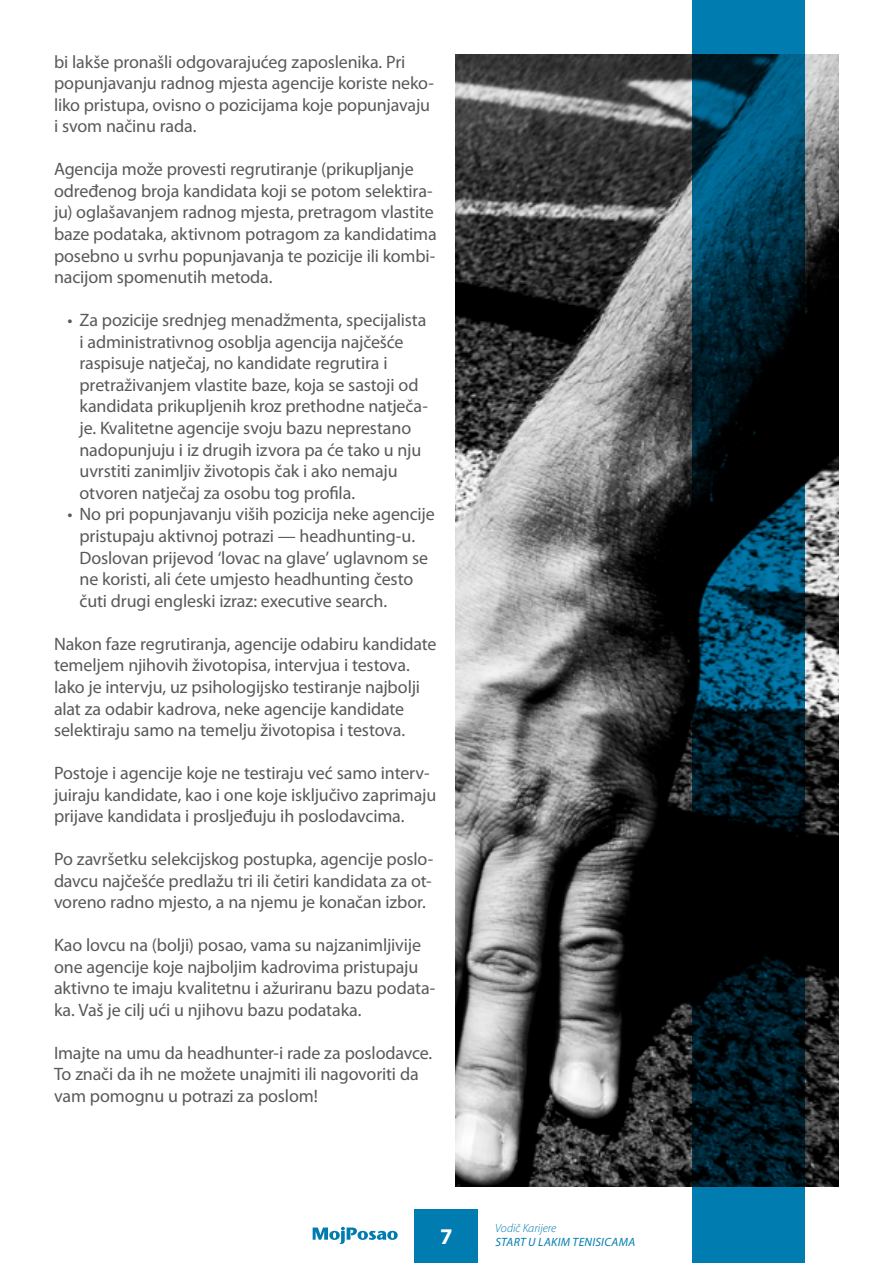
<style>
.page{position:relative;width:893px;height:1263px;background:#fff}
.page>*{position:absolute;margin:0;border:0;box-sizing:border-box;transform-origin:0 0}
.t1{font:700 22.5px "Myriad Pro";color:#fff}
.t2{font:18px/21.6px "Myriad Pro";letter-spacing:-.01em;color:#58595b}
.t3{font:italic 12px "Myriad Pro";letter-spacing:.03em;color:#007cb0}
.t4{font:italic 300 12px "Myriad Pro";color:#007cb0}
</style>
<div class="page">
<div style="left:415px;top:1209px;width:63px;height:54px;background:#007cb0"></div>
<svg style="left:313px;top:1227px;width:85px;height:17px"></svg>
<img style="left:455px;top:54px;width:384px;height:1132px">
<svg style="left:692px;top:0;width:113px;height:1263px;background:#002b3e"></svg>
<p class="t2" style="left:54px;top:50px;width:382px">bi lakše pronašli odgovarajućeg zaposlenika. Pri popunjavanju radnog mjesta agencije koriste neko&shy;liko pristupa, ovisno o pozicijama koje popunjavaju i svom načinu rada.</p>
<p class="t2" style="left:54px;top:158px;width:384px">Agencija može provesti regrutiranje (prikupljanje određenog broja kandidata koji se potom selektira&shy;ju) oglašavanjem radnog mjesta, pretragom vlastite baze podataka, aktivnom potragom za kandidatima posebno u svrhu popunjavanja te pozicije ili kombi&shy;nacijom spomenutih metoda.</p>
<p class="t2" style="left:80px;top:309px;width:350px;text-indent:-12px">• Za pozicije srednjeg menadžmenta, specijalista i administrativnog osoblja agencija najčešće raspisuje natječaj, no kandidate regrutira i pretraživanjem vlastite baze, koja se sastoji od kandidata prikupljenih kroz prethodne natječa&shy;je. Kvalitetne agencije svoju bazu neprestano nadopunjuju i iz drugih izvora pa će tako u nju uvrstiti zanimljiv životopis čak i ako nemaju otvoren natječaj za osobu tog profila.</p>
<p class="t2" style="left:80px;top:503px;width:357px;text-indent:-12px">• No pri popunjavanju viših pozicija neke agencije pristupaju aktivnoj potrazi — headhunting-u.<br>Doslovan prijevod ‘lovac na glave’ uglavnom se ne koristi, ali ćete umjesto headhunting često čuti drugi engleski izraz: executive search.</p>
<p class="t2" style="left:54px;top:633px;width:384px">Nakon faze regrutiranja, agencije odabiru kandidate temeljem njihovih životopisa, intervjua i testova.<br>Iako je intervju, uz psihologijsko testiranje najbolji alat za odabir kadrova, neke agencije kandidate selektiraju samo na temelju životopisa i testova.</p>
<p class="t2" style="left:54px;top:762px;width:384px">Postoje i agencije koje ne testiraju već samo interv&shy;juiraju kandidate, kao i one koje isključivo zaprimaju prijave kandidata i prosljeđuju ih poslodavcima.</p>
<p class="t2" style="left:54px;top:848px;width:381px;text-align:justify">Po završetku selekcijskog postupka, agencije poslo&shy;davcu najčešće predlažu tri ili četiri kandidata za ot&shy;voreno radno mjesto, a na njemu je konačan izbor.</p>
<p class="t2" style="left:54px;top:934px;width:383px">Kao lovcu na (bolji) posao, vama su najzanimljivije one agencije koje najboljim kadrovima pristupaju aktivno te imaju kvalitetnu i ažuriranu bazu podata&shy;ka. Vaš je cilj ući u njihovu bazu podataka.</p>
<p class="t2" style="left:54px;top:1042px;width:380px">Imajte na umu da headhunter-i rade za poslodavce.<br>To znači da ih ne možete unajmiti ili nagovoriti da vam pomognu u potrazi za poslom!</p>
<p class="t1" style="left:440px;top:1222px;width:14px">7</p>
<p class="t4" style="left:495px;top:1221px;width:63px">Vodič Karijere</p>
<p class="t3" style="left:495px;top:1235px;width:141px">START U LAKIM TENISICAMA</p>
</div>
